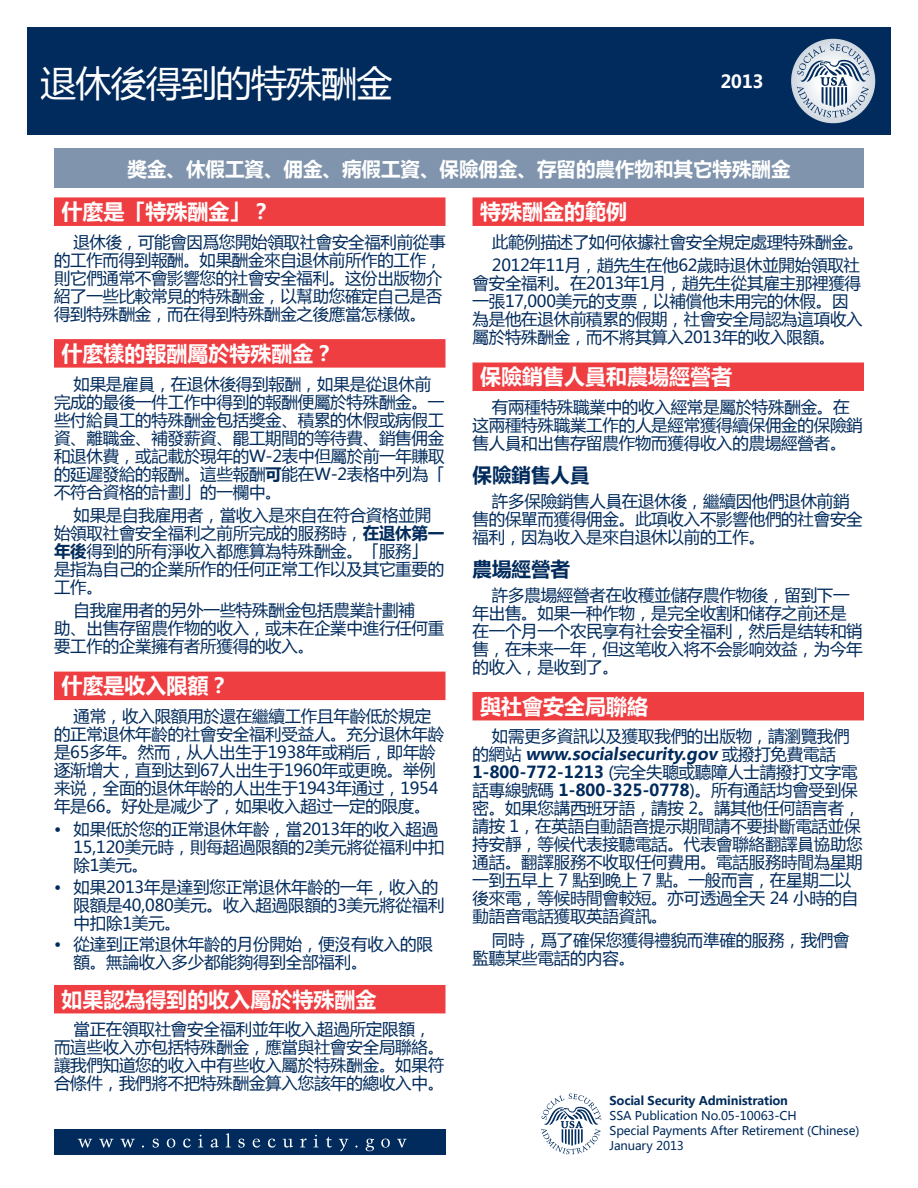
<style>
.page{position:relative;width:918px;height:1188px;background:#fff}
.page>*{position:absolute;margin:0;border:0;box-sizing:border-box;transform-origin:0 0}
.Pub_Title{font:36px "Microsoft Ya Hei";letter-spacing:-.025em;color:#fff}
.H1-1{font:700 21px "Microsoft Ya Hei";color:#fff}
.t1{font:700 19.5px "Microsoft Ya Hei";color:#fff}
.t2{font:700 19.5px "Microsoft Ya Hei";color:#002b5c}
.Title_Date{font:700 18px "Microsoft Ya Hei";color:#fff}
.Paragraph{font:16.5px/18px "Microsoft Ya Hei";letter-spacing:-.015em;color:#002b5c}
.Pub_Info{font:12px "Microsoft Ya Hei";letter-spacing:-.01em;color:#002b5c}
.Pub_Info-2{font:700 12px "Microsoft Ya Hei";letter-spacing:-.01em;color:#002b5c}
.s1{font-weight:700}
</style>
<div class="page">
<div style="left:27px;top:27px;width:864px;height:108px;background:#002b5c"></div>
<div style="left:54px;top:1130px;width:392px;height:25px;background:#002b5c"></div>
<svg style="left:78px;top:1133px;width:329px;height:18px"></svg>
<svg style="left:790px;top:38px;width:86px;height:86px"></svg>
<svg style="left:797px;top:44px;width:73px;height:74px;background:#a8b6c7"></svg>
<div style="left:54px;top:149px;width:810px;height:39px;background:#8095ad"></div>
<div style="left:54px;top:197px;width:392px;height:29px;background:#ef3e42"></div>
<div style="left:54px;top:339px;width:392px;height:29px;background:#ef3e42"></div>
<div style="left:54px;top:672px;width:392px;height:28px;background:#ef3e42"></div>
<div style="left:54px;top:985px;width:392px;height:28px;background:#ef3e42"></div>
<div style="left:472px;top:197px;width:392px;height:29px;background:#ef3e42"></div>
<div style="left:472px;top:363px;width:392px;height:28px;background:#ef3e42"></div>
<div style="left:472px;top:692px;width:392px;height:28px;background:#ef3e42"></div>
<svg style="left:541px;top:1094px;width:60px;height:60px"></svg>
<p class="Pub_Title" style="left:40px;top:59px;width:353px">退休後得到的特殊酬金</p>
<p class="Title_Date" style="left:721px;top:69px;width:45px">2013</p>
<p class="t1" style="left:128px;top:155px;width:664px">獎金、休假工資、佣金、病假工資、保險佣金、存留的農作物和其它特殊酬金</p>
<h1 class="H1-1" style="left:62px;top:197px;width:212px">什麼是「特殊酬金」？</h1>
<p class="Paragraph" style="left:54px;top:232px;width:393px;text-indent:19px">退休後，可能會因爲您開始領取社會安全福利前從事的工作而得到報酬。如果酬金來自退休前所作的工作，則它們通常不會影響您的社會安全福利。这份出版物介紹了一些比較常見的特殊酬金，以幫助您確定自己是否得到特殊酬金，而在得到特殊酬金之後應當怎樣做。</p>
<h1 class="H1-1" style="left:62px;top:339px;width:275px">什麼樣的報酬屬於特殊酬金？</h1>
<p class="Paragraph" style="left:54px;top:374px;width:392px;text-indent:19px">如果是雇員，在退休後得到報酬，如果是從退休前完成的最後一件工作中得到的報酬便屬於特殊酬金。一些付給員工的特殊酬金包括獎金、積累的休假或病假工資、離職金、補發薪資、罷工期間的等待費、銷售佣金和退休費，或記載於現年的W-2表中但屬於前一年賺取的延遲發給的報酬。這些報酬<span class="s1">可</span>能在W-2表格中列為「不符合資格的計劃」的一欄中。</p>
<p class="Paragraph" style="left:54px;top:505px;width:392px;text-indent:19px">如果是自我雇用者，當收入是來自在符合資格並開始領取社會安全福利之前所完成的服務時，<span class="s1">在退休第一年後</span>得到的所有淨收入都應算為特殊酬金。「服務」是指為自己的企業所作的任何正常工作以及其它重要的工作。</p>
<p class="Paragraph" style="left:54px;top:601px;width:392px;text-indent:19px">自我雇用者的另外一些特殊酬金包括農業計劃補<br>助、出售存留農作物的收入，或未在企業中進行任何重要工作的企業擁有者所獲得的收入。</p>
<h1 class="H1-1" style="left:62px;top:671px;width:170px">什麼是收入限額？</h1>
<p class="Paragraph" style="left:54px;top:707px;width:392px;text-indent:19px">通常，收入限額用於還在繼續工作且年齡低於規定的正常退休年齡的社會安全福利受益人。充分退休年龄是65多年。然而，从人出生于1938年或稍后，即年龄逐渐增大，直到达到67人出生于1960年或更晚。举例来说，全面的退休年龄的人出生于1943年通过，1954年是66。好处是减少了，如果收入超过一定的限度。</p>
<p class="Paragraph" style="left:73px;top:820px;width:373px;text-indent:-19px">• 如果低於您的正常退休年齡，當2013年的收入超過<br>15,120美元時，則每超過限額的2美元將從福利中扣除1美元。</p>
<p class="Paragraph" style="left:73px;top:877px;width:373px;text-indent:-19px">• 如果2013年是達到您正常退休年齡的一年，收入的限額是40,080美元。收入超過限額的3美元將從福利中扣除1美元。</p>
<p class="Paragraph" style="left:73px;top:934px;width:361px;text-indent:-19px">• 從達到正常退休年齡的月份開始，便沒有收入的限額。無論收入多少都能夠得到全部福利。</p>
<h1 class="H1-1" style="left:62px;top:984px;width:317px">如果認為得到的收入屬於特殊酬金</h1>
<p class="Paragraph" style="left:54px;top:1020px;width:392px;text-align:center">當正在領取社會安全福利並年收入超過所定限額，<br>而這些收入亦包括特殊酬金，應當與社會安全局聯絡。讓我們知道您的收入中有些收入屬於特殊酬金。如果符合條件，我們將不把特殊酬金算入您該年的總收入中。</p>
<h1 class="H1-1" style="left:480px;top:197px;width:148px">特殊酬金的範例</h1>
<p class="Paragraph" style="left:492px;top:232px;width:374px">此範例描述了如何依據社會安全規定處理特殊酬金。</p>
<p class="Paragraph" style="left:472px;top:256px;width:392px;text-indent:19px">2012年11月，趙先生在他62歲時退休並開始領取社會安全福利。在2013年1月，趙先生從其雇主那裡獲得一張17,000美元的支票，以補償他未用完的休假。因為是他在退休前積累的假期，社會安全局認為這項收入屬於特殊酬金，而不將其算入2013年的收入限額。</p>
<h1 class="H1-1" style="left:480px;top:362px;width:253px">保險銷售人員和農場經營者</h1>
<p class="Paragraph" style="left:472px;top:397px;width:392px;text-indent:19px">有兩種特殊職業中的收入經常是屬於特殊酬金。在这兩種特殊職業工作的人是經常獲得續保佣金的保險銷售人員和出售存留農作物而獲得收入的農場經營者。</p>
<h2 class="t2" style="left:472px;top:461px;width:118px">保險銷售人員</h2>
<p class="Paragraph" style="left:472px;top:491px;width:392px;text-indent:19px">許多保險銷售人員在退休後，繼續因他們退休前銷售的保單而獲得佣金。此項收入不影響他們的社會安全福利，因為收入是來自退休以前的工作。</p>
<h2 class="t2" style="left:472px;top:555px;width:99px">農場經營者</h2>
<p class="Paragraph" style="left:472px;top:585px;width:392px;text-indent:19px">許多農場經營者在收穫並儲存農作物後，留到下一年出售。如果一种作物，是完全收割和储存之前还是在一个月一个农民享有社会安全福利，然后是结转和销售，在未来一年，但这笔收入将不会影响效益，为今年的收入，是收到了。</p>
<h1 class="H1-1" style="left:480px;top:691px;width:169px">與社會安全局聯絡</h1>
<p class="Paragraph" style="left:472px;top:727px;width:392px;text-indent:19px">如需更多資訊以及獲取我們的出版物，請瀏覽我們的網站 <span class="s1">www.socialsecurity.gov</span> 或撥打免費電話<br><span class="s1">1-800-772-1213</span> (完全失聰或聽障人士請撥打文字電話專線號碼 <span class="s1">1-800-325-0778</span>)。所有通話均會受到保密。如果您講西班牙語，請按 2。講其他任何語言者，請按 1，在英語自動語音提示期間請不要掛斷電話並保持安靜，等候代表接聽電話。代表會聯絡翻譯員協助您通話。翻譯服務不收取任何費用。電話服務時間為星期一到五早上 7 點到晚上 7 點。一般而言，在星期二以後來電，等候時間會較短。亦可透過全天 24 小時的自動語音電話獲取英語資訊。</p>
<p class="Paragraph" style="left:472px;top:930px;width:379px;text-indent:19px">同時，爲了確保您獲得禮貌而準確的服務，我們會監聽某些電話的内容。</p>
<p class="Pub_Info-2" style="left:610px;top:1092px;width:180px">Social Security Administration</p>
<p class="Pub_Info" style="left:610px;top:1107px;width:189px">SSA Publication No.05-10063-CH</p>
<p class="Pub_Info" style="left:610px;top:1122px;width:251px">Special Payments After Retirement (Chinese)</p>
<p class="Pub_Info" style="left:610px;top:1137px;width:76px">January 2013</p>
</div>
